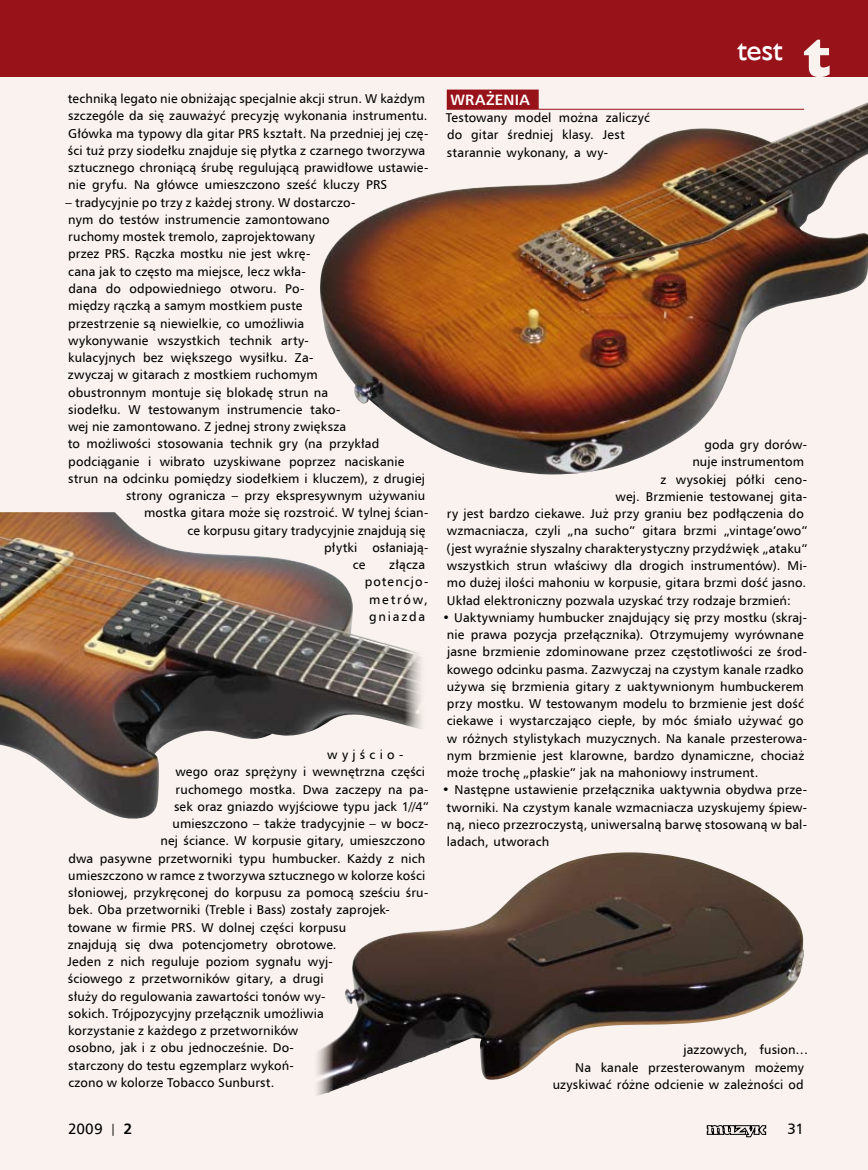
<style>
.page{position:relative;width:868px;height:1170px;background:#fff}
.page>*{position:absolute;margin:0;border:0;box-sizing:border-box;transform-origin:0 0}
.t1{font:54px "Humanst 521 X Bd EU";color:#f9f2ee}
.t2{font:30px "Humanst 521 EU";color:#fff}
.t3{font:700 15px "Humnst 777 EU";letter-spacing:.015em;color:#fff}
.t4{font:15px "Humnst 777 EU";letter-spacing:-.01em;color:#000}
.t5{font:12.75px/17.2px "Humnst 777 EU";letter-spacing:.01em;color:#000}
.t6{font:12.75px/17.2px "Humnst 777 EU";letter-spacing:.09em;color:#000;text-align:right}
.t7{font:12.75px "Humnst 777 EU";letter-spacing:.335em;color:#000}
.s1{font-size:12px}
.s2{font-weight:700}
</style>
<div class="page">
<div style="left:0;top:0;width:867px;height:1169px;background:#f9f2ee"></div>
<div style="left:446px;top:90px;width:92px;height:19px;background:#98121a"></div>
<img style="left:320px;top:102px;width:547px;height:372px">
<img style="left:317px;top:853px;width:487px;height:243px">
<img style="left:0;top:512px;width:422px;height:307px">
<svg style="left:706px;top:1125px;width:60px;height:11px"></svg>
<div style="left:0;top:0;width:867px;height:77px;background:#98121a"></div>
<p class="t5" style="left:68px;top:90px;width:362px">techniką legato nie obniżając specjalnie akcji strun. W każdym szczególe da się zauważyć precyzję wykonania instrumentu.<br>Główka ma typowy dla gitar PRS kształt. Na przedniej jej czę&shy;ści tuż przy siodełku znajduje się płytka z czarnego tworzywa sztucznego chroniącą śrubę regulującą prawidłowe ustawie&shy;nie gryfu. Na główce umieszczono sześć kluczy PRS</p>
<p class="t5" style="left:65px;top:193px;width:291px">– tradycyjnie po trzy z każdej strony. W dostarczo-</p>
<p class="t5" style="left:68px;top:211px;width:263px">nym do testów instrumencie zamontowano</p>
<p class="t5" style="left:68px;top:228px;width:248px">ruchomy mostek tremolo, zaprojektowany</p>
<p class="t5" style="left:68px;top:245px;width:244px">przez PRS. Rączka mostku nie jest wkrę-</p>
<p class="t5" style="left:68px;top:262px;width:239px">cana jak to często ma miejsce, lecz wkła-</p>
<p class="t5" style="left:68px;top:280px;width:237px">dana do odpowiedniego otworu. Po-</p>
<p class="t5" style="left:68px;top:297px;width:235px">między rączką a samym mostkiem puste</p>
<p class="t5" style="left:68px;top:314px;width:237px">przestrzenie są niewielkie, co umożliwia</p>
<p class="t5" style="left:68px;top:331px;width:242px">wykonywanie wszystkich technik arty-</p>
<p class="t5" style="left:68px;top:349px;width:247px">kulacyjnych bez większego wysiłku. Za-</p>
<p class="t5" style="left:68px;top:366px;width:251px">zwyczaj w gitarach z mostkiem ruchomym</p>
<p class="t5" style="left:68px;top:383px;width:261px">obustronnym montuje się blokadę strun na</p>
<p class="t5" style="left:68px;top:400px;width:273px">siodełku. W testowanym instrumencie tako-</p>
<p class="t5" style="left:68px;top:418px;width:280px">wej nie zamontowano. Z jednej strony zwiększa</p>
<p class="t5" style="left:68px;top:435px;width:313px">to możliwości stosowania technik gry (na przykład</p>
<p class="t5" style="left:68px;top:452px;width:337px">podciąganie i wibrato uzyskiwane poprzez naciskanie</p>
<p class="t5" style="left:68px;top:469px;width:358px">strun na odcinku pomiędzy siodełkiem i kluczem), z drugiej</p>
<p class="t5" style="left:126px;top:487px;width:300px">strony ogranicza – przy ekspresywnym używaniu</p>
<p class="t5" style="left:144px;top:504px;width:286px">mostka gitara może się rozstroić. W tylnej ścian-</p>
<p class="t5" style="left:187px;top:521px;width:239px">ce korpusu gitary tradycyjnie znajdują się</p>
<p class="t5" style="left:324px;top:538px;width:106px">płytki osłaniają-</p>
<p class="t5" style="left:353px;top:556px;width:14px">ce</p>
<p class="t6" style="left:364px;top:556px;width:65px">złącza potencjo&shy;metrów, gniazda</p>
<p class="t7" style="left:327px;top:746px;width:78px">wyjścio-</p>
<p class="t5" style="left:175px;top:763px;width:251px">wego oraz sprężyny i wewnętrzna części</p>
<p class="t5" style="left:175px;top:780px;width:254px">ruchomego mostka. Dwa zaczepy na pa-</p>
<p class="t5" style="left:174px;top:797px;width:256px">sek oraz gniazdo wyjściowe typu jack 1//4”</p>
<p class="t5" style="left:172px;top:814px;width:257px">umieszczono – także tradycyjnie – w bocz-</p>
<p class="t5" style="left:160px;top:832px;width:266px">nej ściance. W korpusie gitary, umieszczono</p>
<p class="t5" style="left:68px;top:849px;width:358px">dwa pasywne przetworniki typu humbucker. Każdy z nich</p>
<p class="t5" style="left:68px;top:866px;width:358px">umieszczono w ramce z tworzywa sztucznego w kolorze kości</p>
<p class="t5" style="left:68px;top:883px;width:361px">słoniowej, przykręconej do korpusu za pomocą sześciu śru-</p>
<p class="t5" style="left:68px;top:901px;width:323px">bek. Oba przetworniki (Treble i Bass) zostały zaprojek-</p>
<p class="t5" style="left:68px;top:918px;width:280px">towane w firmie PRS. W dolnej części korpusu</p>
<p class="t5" style="left:68px;top:935px;width:270px">znajdują się dwa potencjometry obrotowe.</p>
<p class="t5" style="left:68px;top:952px;width:267px">Jeden z nich reguluje poziom sygnału wyj-</p>
<p class="t5" style="left:68px;top:970px;width:257px">ściowego z przetworników gitary, a drugi</p>
<p class="t5" style="left:68px;top:987px;width:258px">służy do regulowania zawartości tonów wy-</p>
<p class="t5" style="left:68px;top:1004px;width:257px">sokich. Trójpozycyjny przełącznik umożliwia</p>
<p class="t5" style="left:68px;top:1021px;width:231px">korzystanie z każdego z przetworników</p>
<p class="t5" style="left:68px;top:1039px;width:227px">osobno, jak i z obu jednocześnie. Do-</p>
<p class="t5" style="left:68px;top:1056px;width:227px">starczony do testu egzemplarz wykoń-</p>
<p class="t5" style="left:68px;top:1073px;width:207px">czono w kolorze Tobacco Sunburst.</p>
<p class="t3" style="left:450px;top:90px;width:80px">WRAŻENIA</p>
<p class="t5" style="left:445px;top:109px;width:206px">Testowany model można zaliczyć do gitar średniej klasy. Jest starannie wykonany, a wy-</p>
<h2 class="t2" style="left:737px;top:31px;width:47px">test</h2>
<h1 class="t1" style="left:804px;top:25px;width:29px">t</h1>
<p class="t5" style="left:704px;top:436px;width:104px">goda gry dorów-</p>
<p class="t5" style="left:692px;top:453px;width:113px">nuje instrumentom</p>
<p class="t5" style="left:660px;top:470px;width:148px">z wysokiej półki ceno-</p>
<p class="t5" style="left:615px;top:487px;width:193px">wej. Brzmienie testowanej gita-</p>
<p class="t5" style="left:447px;top:505px;width:358px">ry jest bardzo ciekawe. Już przy graniu bez podłączenia do</p>
<p class="t5" style="left:446px;top:522px;width:362px">wzmacniacza, czyli „na sucho” gitara brzmi „vintage’owo”</p>
<p class="t5" style="left:446px;top:539px;width:362px">(jest wyraźnie słyszalny charakterystyczny przydźwięk „ataku”</p>
<p class="t5" style="left:446px;top:556px;width:362px">wszystkich strun właściwy dla drogich instrumentów). Mi-</p>
<p class="t5" style="left:447px;top:574px;width:361px">mo dużej ilości mahoniu w korpusie, gitara brzmi dość jasno.</p>
<p class="t5" style="left:447px;top:591px;width:345px">Układ elektroniczny pozwala uzyskać trzy rodzaje brzmień:</p>
<p class="t5" style="left:446px;top:608px;width:362px;text-indent:-4px">• Uaktywniamy humbucker znajdujący się przy mostku (skraj&shy;nie prawa pozycja przełącznika). Otrzymujemy wyrównane jasne brzmienie zdominowane przez częstotliwości ze środ&shy;kowego odcinku pasma. Zazwyczaj na czystym kanale rzadko używa się brzmienia gitary z uaktywnionym humbuckerem przy mostku. W testowanym modelu to brzmienie jest dość ciekawe i wystarczająco ciepłe, by móc śmiało używać go w różnych stylistykach muzycznych. Na kanale przesterowa&shy;nym brzmienie jest klarowne, bardzo dynamiczne, chociaż może trochę „płaskie” jak na mahoniowy instrument.</p>
<p class="t5" style="left:446px;top:781px;width:362px;text-align:justify;text-indent:-4px">• Następne ustawienie przełącznika uaktywnia obydwa prze&shy;tworniki. Na czystym kanale wzmacniacza uzyskujemy śpiew&shy;ną, nieco przezroczystą, uniwersalną barwę stosowaną w bal&shy;ladach, utworach</p>
<p class="t5" style="left:683px;top:1041px;width:126px">jazzowych, fusion…</p>
<p class="t5" style="left:575px;top:1058px;width:230px">Na kanale przesterowanym możemy</p>
<p class="t5" style="left:552px;top:1075px;width:252px">uzyskiwać różne odcienie w zależności od</p>
<p class="t4" style="left:68px;top:1119px;width:66px">2009 <span class="s1">|</span> <span class="s2">2</span></p>
<p class="t4" style="left:787px;top:1119px;width:18px">31</p>
</div>
